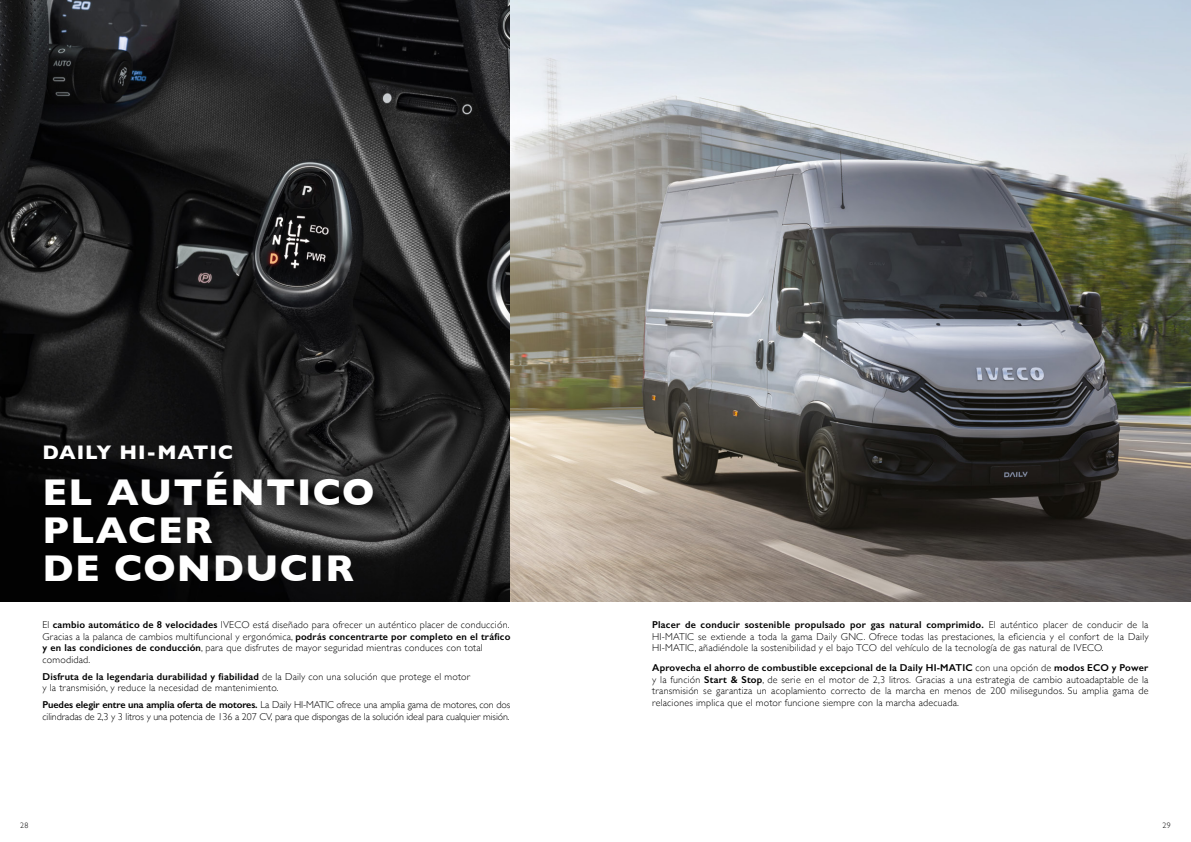
<style>
.page{position:relative;width:1191px;height:842px;background:#fff}
.page>*{position:absolute;margin:0;border:0;box-sizing:border-box;transform-origin:0 0}
.t1{font:700 38px/38px "Gill Sans";letter-spacing:.04em;color:#fff}
.t2{font:700 20px "Gill Sans";letter-spacing:.05em;color:#fff}
.t3{font:300 10px/11.5px "Gill Sans";letter-spacing:.02em;color:#000;text-align:justify}
.t4{font:300 10px/11.5px "Gill Sans";letter-spacing:-.01em;color:#000}
.t5{font:300 8px "Gill Sans";color:#000}
.s1{font-weight:600}
</style>
<div class="page">
<img style="left:0;top:0;width:1191px;height:601px">
<h2 class="t2" style="left:43px;top:436px;width:192px">DAILY HI-MATIC</h2>
<h1 class="t1" style="left:43px;top:472px;width:333px">EL AUTÉNTICO<br>PLACER<br>DE CONDUCIR</h1>
<p class="t3" style="left:43px;top:619px;width:469px;text-align:left">El <span class="s1">cambio automático de 8 velocidades</span> IVECO está diseñado para ofrecer un auténtico placer de conducción.<br>Gracias a la palanca de cambios multifuncional y ergonómica, <span class="s1">podrás concentrarte por completo en el tráfico y en las condiciones de conducción</span>, para que disfrutes de mayor seguridad mientras conduces con total comodidad.</p>
<p class="t3" style="left:43px;top:670px;width:429px"><span class="s1">Disfruta de la legendaria durabilidad y fiabilidad</span> de la Daily con una solución que protege el motor y la transmisión, y reduce la necesidad de mantenimiento.</p>
<p class="t4" style="left:43px;top:699px;width:469px"><span class="s1">Puedes elegir entre una amplia oferta de motores.</span> La Daily HI-MATIC ofrece una amplia gama de motores, con dos cilindradas de 2,3 y 3 litros y una potencia de 136 a 207 CV, para que dispongas de la solución ideal para cualquier misión.</p>
<p class="t3" style="left:652px;top:619px;width:498px"><span class="s1">Placer de conducir sostenible propulsado por gas natural comprimido.</span> El auténtico placer de conducir de la HI-MATIC se extiende a toda la gama Daily GNC. Ofrece todas las prestaciones, la eficiencia y el confort de la Daily HI-MATIC, añadiéndole la sostenibilidad y el bajo TCO del vehículo de la tecnología de gas natural de IVECO.</p>
<p class="t3" style="left:652px;top:662px;width:498px"><span class="s1">Aprovecha el ahorro de combustible excepcional de la Daily HI-MATIC</span> con una opción de <span class="s1">modos ECO y Power </span>y la función <span class="s1">Start &amp; Stop</span>, de serie en el motor de 2,3 litros. Gracias a una estrategia de cambio autoadaptable de la transmisión se garantiza un acoplamiento correcto de la marcha en menos de 200 milisegundos. Su amplia gama de relaciones implica que el motor funcione siempre con la marcha adecuada.</p>
<p class="t5" style="left:20px;top:819px;width:10px">28</p>
<p class="t5" style="left:1162px;top:819px;width:10px">29</p>
</div>
